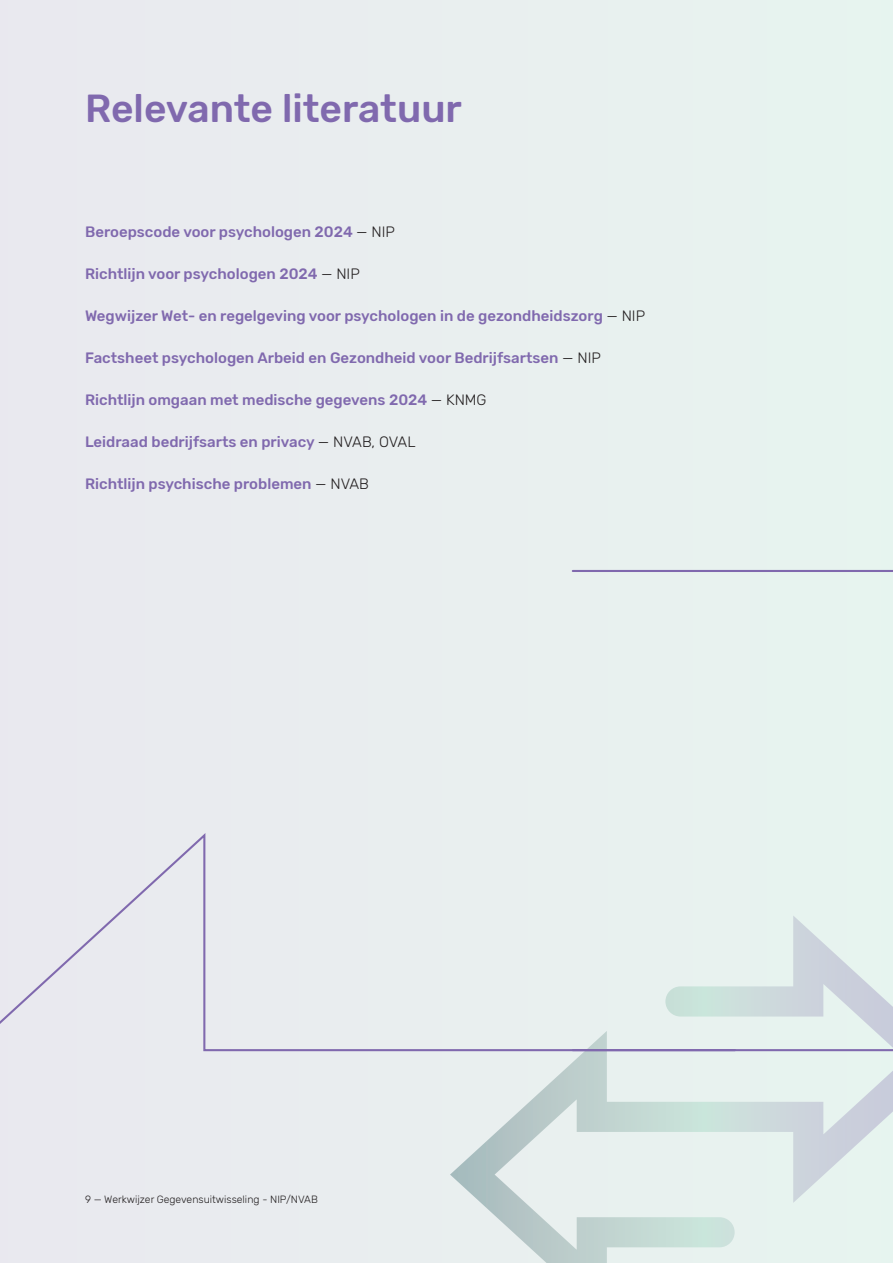
<style>
.page{position:relative;width:893px;height:1263px;background:#e9eeef}
.page>*{position:absolute;margin:0;border:0;box-sizing:border-box;transform-origin:0 0}
.t1{font:500 39px "Rubik";color:#8069ae}
.t2{font:500 15px "Rubik";color:#8069ae}
.t3{font:300 10.5px "Rubik";color:#231f20}
.s1{font-weight:300;color:#231f20}
</style>
<div class="page">
<svg style="left:572px;top:569px;width:321px;height:634px"></svg>
<svg style="left:0;top:831px;width:737px;height:432px"></svg>
<h1 class="t1" style="left:85px;top:86px;width:378px">Relevante literatuur</h1>
<p class="t2" style="left:85px;top:223px;width:312px">Beroepscode voor psychologen 2024 <span class="s1">— NIP</span></p>
<p class="t2" style="left:85px;top:265px;width:276px">Richtlijn voor psychologen 2024 <span class="s1">— NIP</span></p>
<p class="t2" style="left:85px;top:307px;width:562px">Wegwijzer Wet- en regelgeving voor psychologen in de gezondheidszorg <span class="s1">— NIP</span></p>
<p class="t2" style="left:85px;top:349px;width:517px">Factsheet psychologen Arbeid en Gezondheid voor Bedrijfsartsen <span class="s1">— NIP</span></p>
<p class="t2" style="left:85px;top:391px;width:403px">Richtlijn omgaan met medische gegevens 2024 <span class="s1">— KNMG</span></p>
<p class="t2" style="left:85px;top:433px;width:332px">Leidraad bedrijfsarts en privacy <span class="s1">— NVAB, OVAL</span></p>
<p class="t2" style="left:85px;top:475px;width:286px">Richtlijn psychische problemen <span class="s1">— NVAB</span></p>
<p class="t3" style="left:85px;top:1193px;width:234px">9 — Werkwijzer Gegevensuitwisseling - NIP/NVAB</p>
</div>
